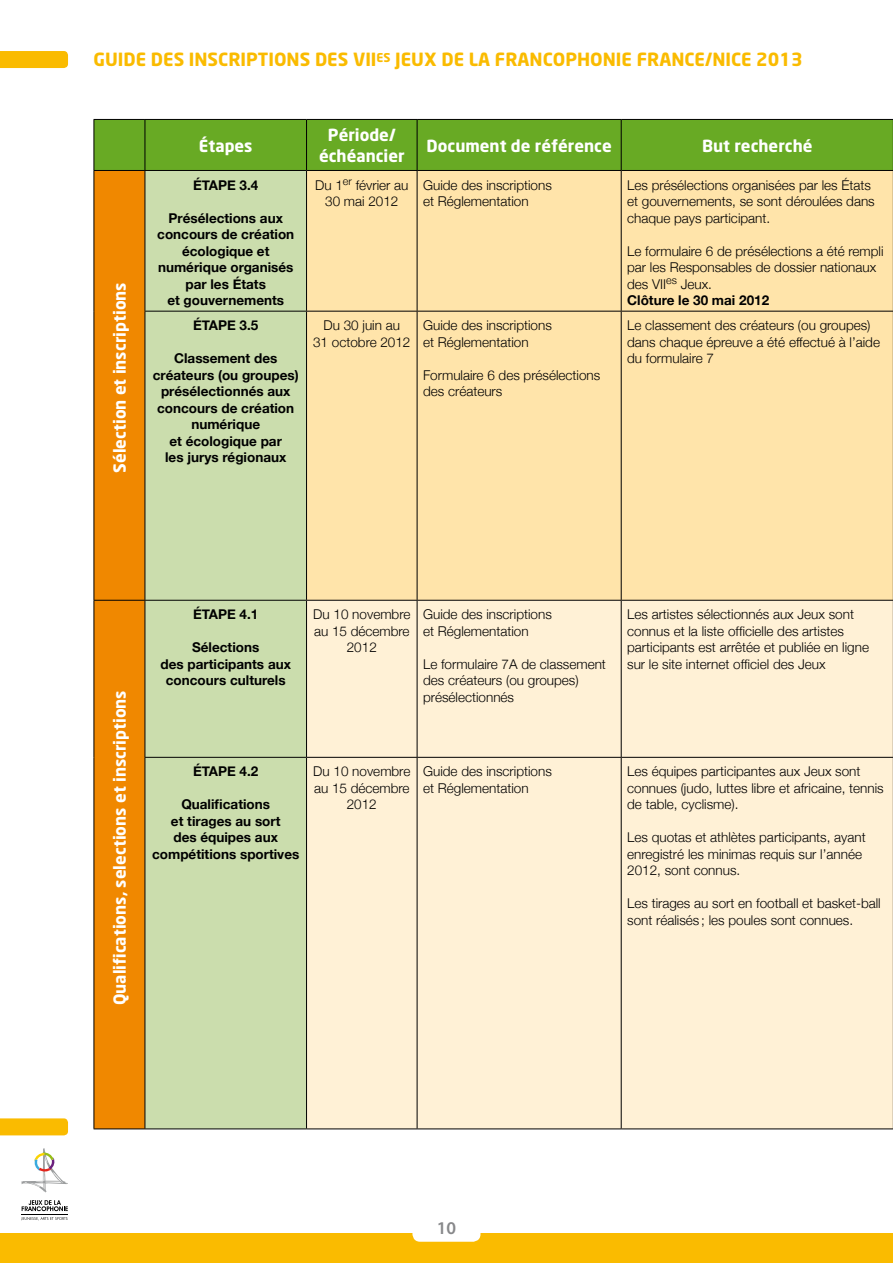
<style>
.page{position:relative;width:893px;height:1263px;background:#fff}
.page>*{position:absolute;margin:0;border:0;box-sizing:border-box;transform-origin:0 0}
.t1{font:700 18px "Neo Sans";color:#fabb00}
.t2{font:600 18px "Myriad Pro";color:#87888a}
.t3{font:700 16.5px/21px "Neo Sans";color:#fff;text-align:center}
.t4{font:300 13.5px/16.5px "Helvetica Neue";color:#000}
.t5{font:700 13.5px/16.5px "Helvetica Neue";color:#000;text-align:center}
.s1{font-weight:700}
</style>
<div class="page">
<div style="left:0;top:1233px;width:893px;height:30px;background:#fabb00"></div>
<svg style="left:21px;top:1148px;width:47px;height:45px"></svg>
<svg style="left:22px;top:1200px;width:46px;height:11px"></svg>
<hr style="left:21px;top:1214px;width:47px;height:1px;background:#000">
<svg style="left:21px;top:1217px;width:47px;height:3px"></svg>
<svg style="left:0;top:51px;width:68px;height:17px"></svg>
<svg style="left:0;top:1118px;width:68px;height:17px"></svg>
<div style="left:412px;top:1216px;width:68px;height:26px;background:#fff;border-radius:8px"></div>
<div style="left:95px;top:171px;width:50px;height:957px;background:#f08800"></div>
<div style="left:146px;top:171px;width:160px;height:957px;background:#cbddad"></div>
<div style="left:307px;top:171px;width:585px;height:429px;background:#ffe4aa"></div>
<div style="left:307px;top:601px;width:585px;height:527px;background:#fff1d6"></div>
<hr style="left:94px;top:171px;width:1px;height:140px;background:#000">
<hr style="left:145px;top:171px;width:1px;height:140px;background:#000">
<hr style="left:306px;top:171px;width:1px;height:140px;background:#000">
<hr style="left:417px;top:171px;width:1px;height:140px;background:#000">
<hr style="left:621px;top:171px;width:1px;height:140px;background:#000">
<div style="left:94px;top:119px;width:799px;height:52px;background:#68aa24"></div>
<hr style="left:892px;top:171px;width:1px;height:140px;background:#000">
<hr style="left:94px;top:311px;width:1px;height:289px;background:#000">
<hr style="left:145px;top:311px;width:162px;height:1px;background:#000">
<hr style="left:145px;top:311px;width:1px;height:289px;background:#000">
<hr style="left:307px;top:311px;width:110px;height:1px;background:#000">
<hr style="left:306px;top:311px;width:1px;height:289px;background:#000">
<hr style="left:417px;top:311px;width:204px;height:1px;background:#000">
<hr style="left:417px;top:311px;width:1px;height:289px;background:#000">
<hr style="left:621px;top:311px;width:272px;height:1px;background:#000">
<hr style="left:621px;top:311px;width:1px;height:289px;background:#000">
<hr style="left:892px;top:311px;width:1px;height:289px;background:#000">
<hr style="left:94px;top:600px;width:51px;height:1px;background:#000">
<hr style="left:94px;top:601px;width:1px;height:156px;background:#000">
<hr style="left:145px;top:600px;width:162px;height:1px;background:#000">
<hr style="left:145px;top:601px;width:1px;height:156px;background:#000">
<hr style="left:307px;top:600px;width:110px;height:1px;background:#000">
<hr style="left:306px;top:601px;width:1px;height:156px;background:#000">
<hr style="left:417px;top:600px;width:204px;height:1px;background:#000">
<hr style="left:417px;top:601px;width:1px;height:156px;background:#000">
<hr style="left:621px;top:600px;width:272px;height:1px;background:#000">
<hr style="left:621px;top:601px;width:1px;height:156px;background:#000">
<hr style="left:892px;top:601px;width:1px;height:156px;background:#000">
<hr style="left:94px;top:757px;width:1px;height:371px;background:#000">
<hr style="left:145px;top:757px;width:162px;height:1px;background:#000">
<hr style="left:145px;top:758px;width:1px;height:370px;background:#000">
<hr style="left:307px;top:757px;width:110px;height:1px;background:#000">
<hr style="left:306px;top:758px;width:1px;height:370px;background:#000">
<hr style="left:417px;top:757px;width:204px;height:1px;background:#000">
<hr style="left:417px;top:758px;width:1px;height:370px;background:#000">
<hr style="left:621px;top:757px;width:272px;height:1px;background:#000">
<hr style="left:621px;top:758px;width:1px;height:370px;background:#000">
<hr style="left:892px;top:758px;width:1px;height:370px;background:#000">
<hr style="left:94px;top:1128px;width:51px;height:1px;background:#000">
<hr style="left:145px;top:1128px;width:162px;height:1px;background:#000">
<hr style="left:307px;top:1128px;width:110px;height:1px;background:#000">
<hr style="left:417px;top:1128px;width:204px;height:1px;background:#000">
<hr style="left:621px;top:1128px;width:272px;height:1px;background:#000">
<h1 class="t1" style="left:94px;top:48px;width:711px">GUIDE DES INSCRIPTIONS DES VII<sup>ES</sup> JEUX DE LA FRANCOPHONIE FRANCE/NICE 2013</h1>
<p class="t3" style="left:109px;top:473px;width:192px;rotate:-90deg">Sélection et inscriptions</p>
<p class="t3" style="left:199px;top:135px;width:55px">Étapes</p>
<p class="t3" style="left:319px;top:124px;width:87px">Période/ échéancier</p>
<p class="t3" style="left:427px;top:135px;width:187px">Document de référence</p>
<p class="t3" style="left:702px;top:135px;width:112px">But recherché</p>
<p class="t5" style="left:193px;top:176px;width:67px">ÉTAPE 3.4</p>
<p class="t5" style="left:157px;top:209px;width:138px">Présélections aux concours de création écologique et numérique organisés par les États<br>et gouvernements</p>
<p class="t4" style="left:315px;top:176px;width:95px;text-align:center">Du 1<sup>er</sup> février au<br>30 mai 2012</p>
<p class="t4" style="left:423px;top:176px;width:130px">Guide des inscriptions et Réglementation</p>
<p class="t4" style="left:627px;top:176px;width:249px">Les présélections organisées par les États et gouvernements, se sont déroulées dans chaque pays participant.</p>
<p class="t4" style="left:627px;top:242px;width:258px">Le formulaire 6 de présélections a été rempli par les Responsables de dossier nationaux des VII<sup>es</sup> Jeux.<br><span class="s1">Clôture le 30 mai 2012</span></p>
<p class="t5" style="left:193px;top:317px;width:67px">ÉTAPE 3.5</p>
<p class="t5" style="left:153px;top:350px;width:148px">Classement des créateurs (ou groupes) présélectionnés aux concours de création numérique<br>et écologique par<br>les jurys régionaux</p>
<p class="t4" style="left:313px;top:317px;width:99px;text-align:center">Du 30 juin au<br>31 octobre 2012</p>
<p class="t4" style="left:423px;top:317px;width:130px">Guide des inscriptions et Réglementation</p>
<p class="t4" style="left:423px;top:366px;width:179px">Formulaire 6 des présélections des créateurs</p>
<p class="t4" style="left:627px;top:317px;width:254px">Le classement des créateurs (ou groupes) dans chaque épreuve a été effectué à l’aide du formulaire 7</p>
<p class="t3" style="left:109px;top:1005px;width:317px;rotate:-90deg">Qualifications, selections et inscriptions</p>
<p class="t5" style="left:193px;top:606px;width:67px">ÉTAPE 4.1</p>
<p class="t5" style="left:161px;top:639px;width:132px">Sélections<br>des participants aux concours culturels</p>
<p class="t4" style="left:313px;top:606px;width:99px;text-align:center">Du 10 novembre au 15 décembre<br>2012</p>
<p class="t4" style="left:423px;top:606px;width:130px">Guide des inscriptions et Réglementation</p>
<p class="t4" style="left:423px;top:655px;width:184px">Le formulaire 7A de classement des créateurs (ou groupes) présélectionnés</p>
<p class="t4" style="left:627px;top:606px;width:243px">Les artistes sélectionnés aux Jeux sont connus et la liste officielle des artistes participants est arrêtée et publiée en ligne sur le site internet officiel des Jeux</p>
<p class="t5" style="left:193px;top:763px;width:67px">ÉTAPE 4.2</p>
<p class="t5" style="left:152px;top:796px;width:149px">Qualifications<br>et tirages au sort<br>des équipes aux compétitions sportives</p>
<p class="t4" style="left:313px;top:763px;width:99px;text-align:center">Du 10 novembre au 15 décembre<br>2012</p>
<p class="t4" style="left:423px;top:763px;width:130px">Guide des inscriptions et Réglementation</p>
<p class="t4" style="left:627px;top:763px;width:258px">Les équipes participantes aux Jeux sont connues (judo, luttes libre et africaine, tennis de table, cyclisme).</p>
<p class="t4" style="left:627px;top:829px;width:240px">Les quotas et athlètes participants, ayant enregistré les minimas requis sur l’année<br>2012, sont connus.</p>
<p class="t4" style="left:627px;top:895px;width:255px">Les tirages au sort en football et basket-ball sont réalisés ; les poules sont connues.</p>
<h1 class="t2" style="left:437px;top:1218px;width:21px">10</h1>
</div>
